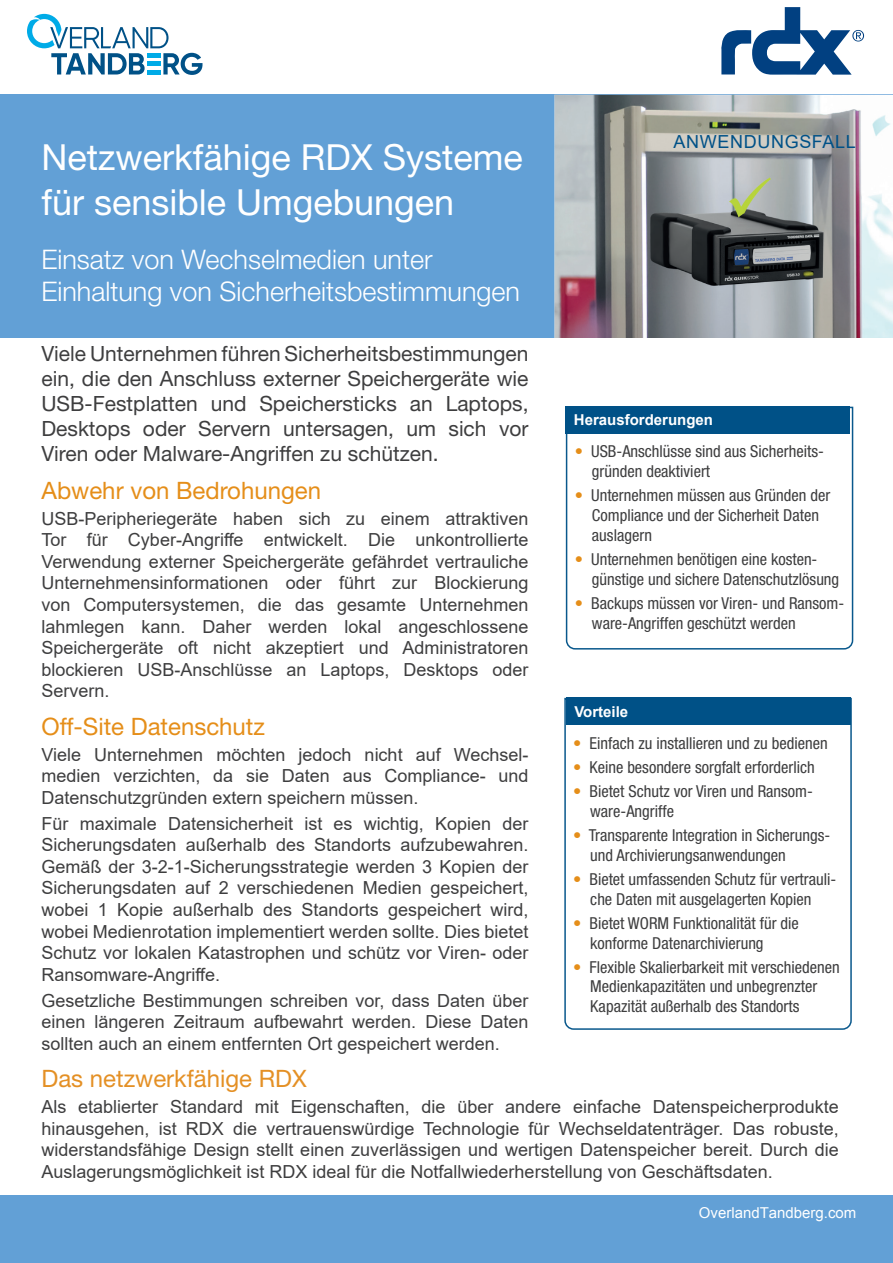
<style>
.page{position:relative;width:893px;height:1263px;background:#fff}
.page>*{position:absolute;margin:0;border:0;box-sizing:border-box;transform-origin:0 0}
.t1{font:36px/45px "Helvetica Neue LT Std";color:#fff}
.t2{font:300 27px/32.4px "Helvetica Neue LT Std";color:#fff}
.t3{font:24px "Helvetica Neue LT Std";color:#e58e19}
.t4{font:24px "Helvetica Neue LT Std";color:#e49025}
.t5{font:21px/25.2px "Helvetica Neue LT Std";color:#3e3e3f;text-align:justify}
.t6{font:18px/21.6px "Arial";color:#3e3e3f;text-align:justify}
.t7{font:18px "Arial";letter-spacing:.035em;color:#005187}
.t8{font:condensed 16.5px/19.8px "Helvetica Neue LT Std";color:#3e3e3f}
.t9{font:700 15px "Arial";color:#fff}
.t10{font:15px "Arial";color:#fff}
.s1{color:#e58e19}
</style>
<div class="page">
<div style="left:0;top:95px;width:893px;height:243px;background:#62a0d6"></div>
<div style="left:0;top:1195px;width:893px;height:68px;background:#62a0d6"></div>
<svg style="left:721px;top:7px;width:143px;height:68px"></svg>
<svg style="left:27px;top:14px;width:175px;height:61px"></svg>
<img style="left:521px;top:94px;width:372px;height:244px">
<svg style="left:564px;top:697px;width:288px;height:333px"></svg>
<div style="left:566px;top:697px;width:284px;height:28px;background:#005187"></div>
<svg style="left:565px;top:406px;width:289px;height:244px"></svg>
<div style="left:566px;top:406px;width:284px;height:28px;background:#005187"></div>
<p class="t7" style="left:674px;top:129px;width:184px">ANWENDUNGSFALL</p>
<h1 class="t1" style="left:41px;top:134px;width:483px">Netzwerkfähige RDX Systeme für sensible Umgebungen</h1>
<h2 class="t2" style="left:41px;top:243px;width:480px">Einsatz von Wechselmedien unter<br>Einhaltung von Sicherheitsbestimmungen</h2>
<p class="t5" style="left:41px;top:340px;width:489px">Viele Unternehmen führen Sicherheitsbestimmungen ein, die den Anschluss externer Speichergeräte wie USB-Festplatten und Speichersticks an Laptops, Desktops oder Servern untersagen, um sich vor Viren oder Malware-Angriffen zu schützen.</p>
<h3 class="t3" style="left:41px;top:476px;width:281px">Abwehr von Bedrohungen</h3>
<p class="t6" style="left:41px;top:507px;width:489px">USB-Peripheriegeräte haben sich zu einem attraktiven Tor für Cyber-Angriffe entwickelt. Die unkontrollierte Verwendung externer Speichergeräte gefährdet vertrauliche Unternehmensinformationen oder führt zur Blockierung von Computersystemen, die das gesamte Unternehmen lahmlegen kann. Daher werden lokal angeschlossene Speichergeräte oft nicht akzeptiert und Administratoren blockieren USB-Anschlüsse an Laptops, Desktops oder Servern.</p>
<h3 class="t3" style="left:41px;top:712px;width:225px">Off-Site Datenschutz</h3>
<p class="t6" style="left:41px;top:743px;width:489px">Viele Unternehmen möchten jedoch nicht auf Wechsel&shy;medien verzichten, da sie Daten aus Compliance- und Datenschutzgründen extern speichern müssen.</p>
<p class="t6" style="left:41px;top:812px;width:489px">Für maximale Datensicherheit ist es wichtig, Kopien der Sicherungsdaten außerhalb des Standorts aufzubewahren.<br>Gemäß der 3-2-1-Sicherungsstrategie werden 3 Kopien der Sicherungsdaten auf 2 verschiedenen Medien gespeichert, wobei 1 Kopie außerhalb des Standorts gespeichert wird, wobei Medienrotation implementiert werden sollte. Dies bietet Schutz vor lokalen Katastrophen und schütz vor Viren- oder Ransomware-Angriffe.</p>
<p class="t6" style="left:41px;top:989px;width:489px">Gesetzliche Bestimmungen schreiben vor, dass Daten über einen längeren Zeitraum aufbewahrt werden. Diese Daten sollten auch an einem entfernten Ort gespeichert werden.</p>
<h3 class="t4" style="left:41px;top:1064px;width:267px">Das netzwerkfähige RDX</h3>
<p class="t6" style="left:41px;top:1096px;width:799px">Als etablierter Standard mit Eigenschaften, die über andere einfache Datenspeicherprodukte hinausgehen, ist RDX die vertrauenswürdige Technologie für Wechseldatenträger. Das robuste, widerstandsfähige Design stellt einen zuverlässigen und wertigen Datenspeicher bereit. Durch die Auslagerungsmöglichkeit ist RDX ideal für die Notfallwiederherstellung von Geschäftsdaten.</p>
<p class="t9" style="left:574px;top:409px;width:141px">Herausforderungen</p>
<p class="t8" style="left:592px;top:441px;width:233px;text-indent:-17px"><span class="s1">•</span> USB-Anschlüsse sind aus Sicherheits&shy;gründen deaktiviert</p>
<p class="t8" style="left:592px;top:485px;width:240px;text-indent:-17px"><span class="s1">•</span> Unternehmen müssen aus Gründen der<br>Compliance und der Sicherheit Daten auslagern</p>
<p class="t8" style="left:592px;top:549px;width:249px;text-indent:-17px"><span class="s1">•</span> Unternehmen benötigen eine kosten&shy;günstige und sichere Datenschutzlösung</p>
<p class="t8" style="left:592px;top:593px;width:254px;text-indent:-17px"><span class="s1">•</span> Backups müssen vor Viren- und Ransom&shy;ware-Angriffen geschützt werden</p>
<p class="t9" style="left:574px;top:701px;width:55px">Vorteile</p>
<p class="t8" style="left:573px;top:733px;width:256px"><span class="s1">•</span> Einfach zu installieren und zu bedienen</p>
<p class="t8" style="left:573px;top:757px;width:243px"><span class="s1">•</span> Keine besondere sorgfalt erforderlich</p>
<p class="t8" style="left:590px;top:781px;width:224px;text-indent:-17px"><span class="s1">•</span> Bietet Schutz vor Viren und Ransom&shy;ware-Angriffe</p>
<p class="t8" style="left:590px;top:825px;width:241px;text-indent:-17px"><span class="s1">•</span> Transparente Integration in Sicherungs&shy;und Archivierungsanwendungen</p>
<p class="t8" style="left:573px;top:869px;width:264px;text-align:center"><span class="s1">•</span> Bietet umfassenden Schutz für vertrauli&shy;che Daten mit ausgelagerten Kopien</p>
<p class="t8" style="left:590px;top:913px;width:210px;text-indent:-17px"><span class="s1">•</span> Bietet WORM Funktionalität für die konforme Datenarchivierung</p>
<p class="t8" style="left:590px;top:957px;width:251px;text-indent:-17px"><span class="s1">•</span> Flexible Skalierbarkeit mit verschiedenen<br>Medienkapazitäten und unbegrenzter<br>Kapazität außerhalb des Standorts</p>
<p class="t10" style="left:699px;top:1202px;width:159px">OverlandTandberg.com</p>
</div>
